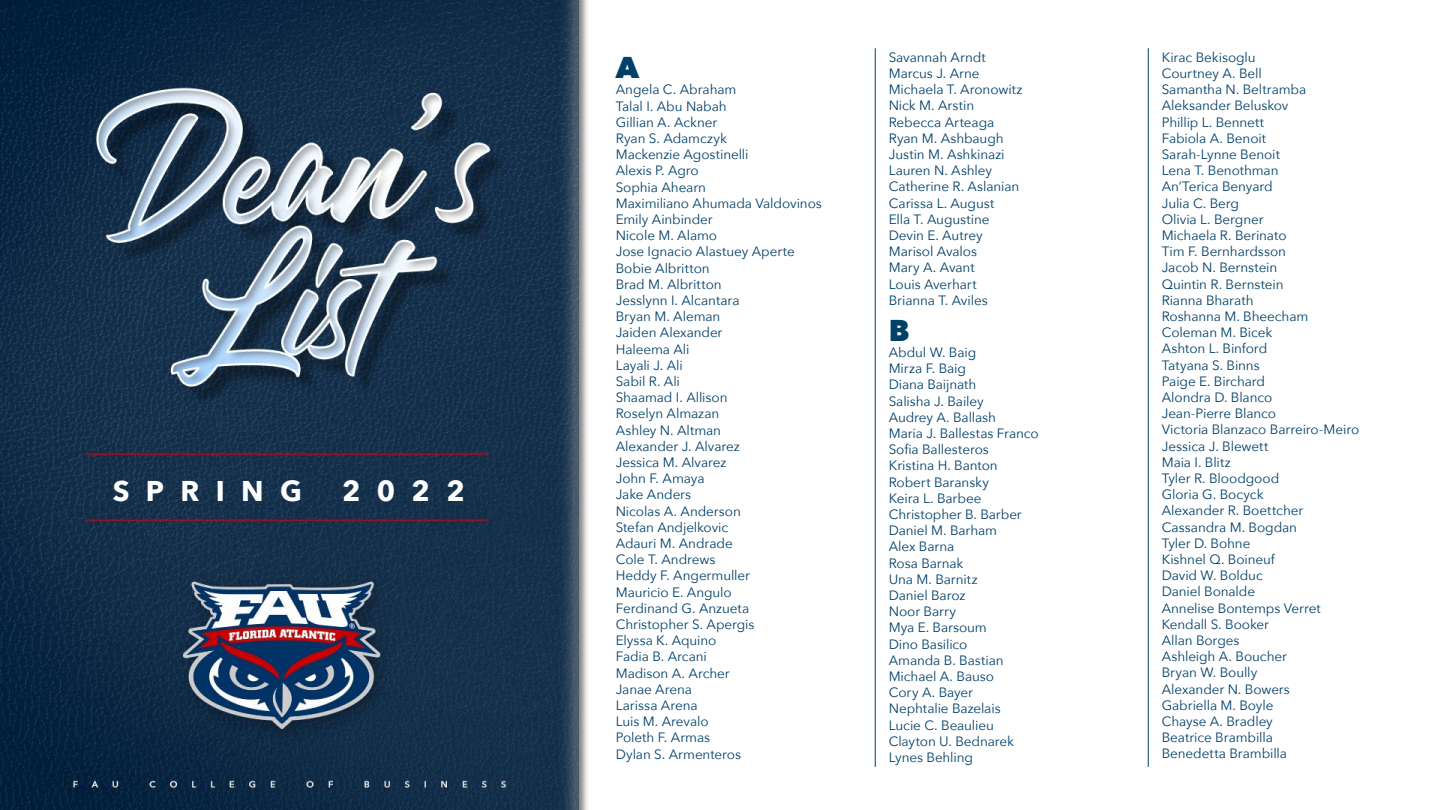
<style>
.page{position:relative;width:1440px;height:810px;background:#fff}
.page>*{position:absolute;margin:0;border:0;box-sizing:border-box;transform-origin:0 0}
.t1{font:800 30px "Avenir Next";color:#004069}
.t2{font:700 28.5px "Avenir Next";letter-spacing:.575em;color:#fff}
.t3{font:13.5px/16.2px "Avenir Next";letter-spacing:-.01em;color:#004069}
</style>
<div class="page">
<img style="left:0;top:0;width:1148px;height:810px">
<hr style="left:875px;top:48px;width:1px;height:719px;background:#004069">
<hr style="left:1148px;top:48px;width:1px;height:719px;background:#004069">
<h2 class="t2" style="left:113px;top:467px;width:191px">SPRING</h2>
<h2 class="t2" style="left:342px;top:467px;width:124px">2022</h2>
<h1 class="t1" style="left:616px;top:49px;width:25px">A</h1>
<p class="t3" style="left:616px;top:81px;width:208px">Angela C. Abraham<br>Talal I. Abu Nabah<br>Gillian A. Ackner<br>Ryan S. Adamczyk<br>Mackenzie Agostinelli<br>Alexis P. Agro<br>Sophia Ahearn<br>Maximiliano Ahumada Valdovinos<br>Emily Ainbinder<br>Nicole M. Alamo<br>Jose Ignacio Alastuey Aperte<br>Bobie Albritton<br>Brad M. Albritton<br>Jesslynn I. Alcantara<br>Bryan M. Aleman<br>Jaiden Alexander<br>Haleema Ali<br>Layali J. Ali<br>Sabil R. Ali<br>Shaamad I. Allison<br>Roselyn Almazan<br>Ashley N. Altman<br>Alexander J. Alvarez<br>Jessica M. Alvarez<br>John F. Amaya<br>Jake Anders<br>Nicolas A. Anderson<br>Stefan Andjelkovic<br>Adauri M. Andrade<br>Cole T. Andrews<br>Heddy F. Angermuller<br>Mauricio E. Angulo<br>Ferdinand G. Anzueta<br>Christopher S. Apergis<br>Elyssa K. Aquino<br>Fadia B. Arcani<br>Madison A. Archer<br>Janae Arena<br>Larissa Arena<br>Luis M. Arevalo<br>Poleth F. Armas<br>Dylan S. Armenteros</p>
<p class="t3" style="left:889px;top:48px;width:135px">Savannah Arndt<br>Marcus J. Arne<br>Michaela T. Aronowitz<br>Nick M. Arstin<br>Rebecca Arteaga<br>Ryan M. Ashbaugh<br>Justin M. Ashkinazi<br>Lauren N. Ashley<br>Catherine R. Aslanian<br>Carissa L. August<br>Ella T. Augustine<br>Devin E. Autrey<br>Marisol Avalos<br>Mary A. Avant<br>Louis Averhart<br>Brianna T. Aviles</p>
<h1 class="t1" style="left:889px;top:312px;width:22px">B</h1>
<p class="t3" style="left:889px;top:344px;width:152px">Abdul W. Baig<br>Mirza F. Baig<br>Diana Baijnath<br>Salisha J. Bailey<br>Audrey A. Ballash<br>Maria J. Ballestas Franco<br>Sofia Ballesteros<br>Kristina H. Banton<br>Robert Baransky<br>Keira L. Barbee<br>Christopher B. Barber<br>Daniel M. Barham<br>Alex Barna<br>Rosa Barnak<br>Una M. Barnitz<br>Daniel Baroz<br>Noor Barry<br>Mya E. Barsoum<br>Dino Basilico<br>Amanda B. Bastian<br>Michael A. Bauso<br>Cory A. Bayer<br>Nephtalie Bazelais<br>Lucie C. Beaulieu<br>Clayton U. Bednarek<br>Lynes Behling</p>
<p class="t3" style="left:1162px;top:48px;width:199px">Kirac Bekisoglu<br>Courtney A. Bell<br>Samantha N. Beltramba<br>Aleksander Beluskov<br>Phillip L. Bennett<br>Fabiola A. Benoit<br>Sarah-Lynne Benoit<br>Lena T. Benothman<br>An’Terica Benyard<br>Julia C. Berg<br>Olivia L. Bergner<br>Michaela R. Berinato<br>Tim F. Bernhardsson<br>Jacob N. Bernstein<br>Quintin R. Bernstein<br>Rianna Bharath<br>Roshanna M. Bheecham<br>Coleman M. Bicek<br>Ashton L. Binford<br>Tatyana S. Binns<br>Paige E. Birchard<br>Alondra D. Blanco<br>Jean-Pierre Blanco<br>Victoria Blanzaco Barreiro-Meiro<br>Jessica J. Blewett<br>Maia I. Blitz<br>Tyler R. Bloodgood<br>Gloria G. Bocyck<br>Alexander R. Boettcher<br>Cassandra M. Bogdan<br>Tyler D. Bohne<br>Kishnel Q. Boineuf<br>David W. Bolduc<br>Daniel Bonalde<br>Annelise Bontemps Verret<br>Kendall S. Booker<br>Allan Borges<br>Ashleigh A. Boucher<br>Bryan W. Boully<br>Alexander N. Bowers<br>Gabriella M. Boyle<br>Chayse A. Bradley<br>Beatrice Brambilla<br>Benedetta Brambilla</p>
</div>
